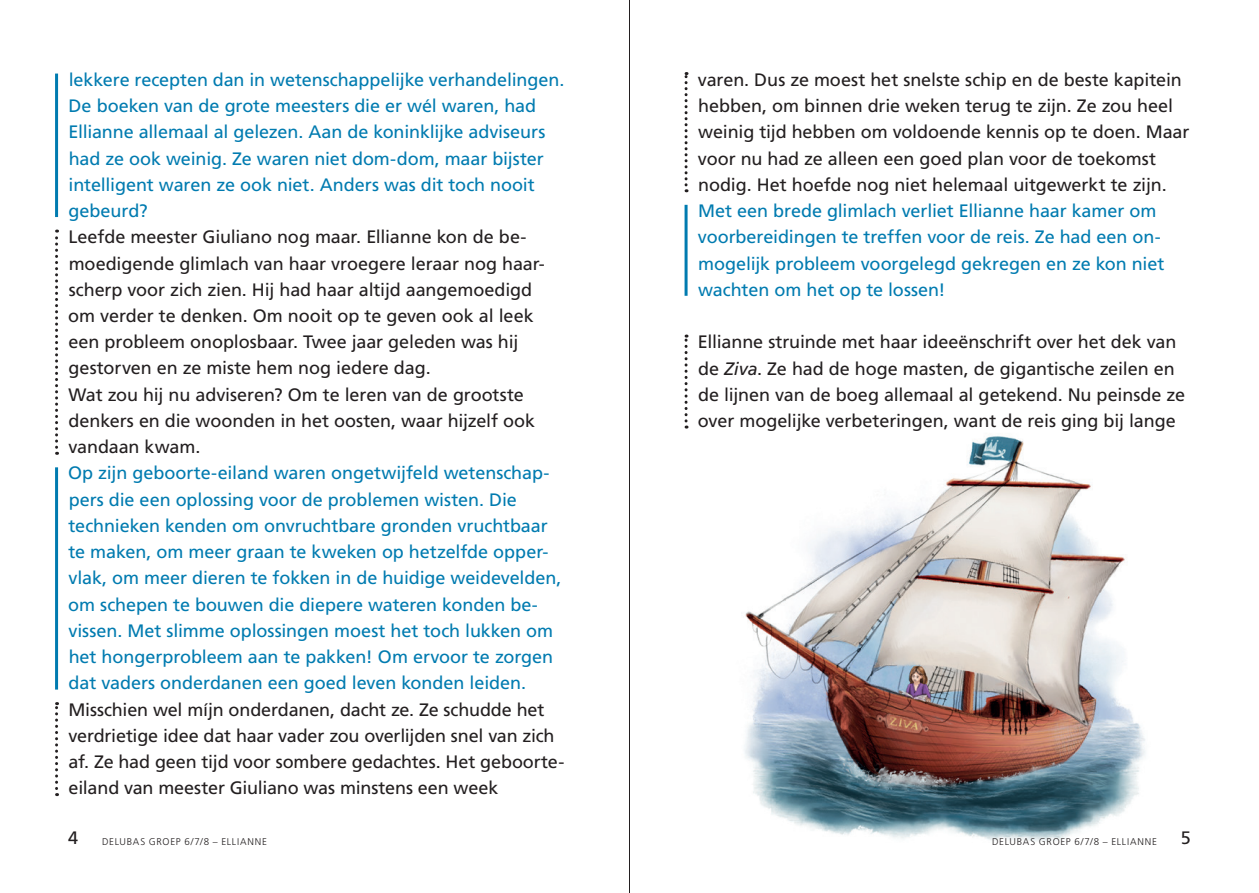
<style>
.page{position:relative;width:1259px;height:893px;background:#fff}
.page>*{position:absolute;margin:0;border:0;box-sizing:border-box;transform-origin:0 0}
.t1{font:18px/26.2px "Frutiger LT Pro";letter-spacing:-.005em;color:#231f20}
.t2{font:18px/26.2px "Frutiger LT Pro";letter-spacing:-.005em;color:#007bb0}
.t3{font:300 9.75px "Frutiger LT Pro";letter-spacing:.075em;color:#231f20}
.s1{font-style:italic}
</style>
<div class="page">
<img style="left:687px;top:428px;width:458px;height:413px">
<hr style="left:55px;top:74px;width:3px;height:143px;background:#007bb0">
<svg style="left:55px;top:230px;width:3px;height:225px"></svg>
<hr style="left:55px;top:467px;width:3px;height:223px;background:#007bb0">
<svg style="left:55px;top:702px;width:3px;height:94px"></svg>
<svg style="left:684px;top:72px;width:3px;height:120px"></svg>
<hr style="left:684px;top:205px;width:3px;height:91px;background:#007bb0">
<svg style="left:684px;top:335px;width:3px;height:94px"></svg>
<hr style="left:629px;top:0;width:1px;height:893px;background:#231f20">
<p class="t2" style="left:68px;top:66px;width:497px">lekkere recepten dan in wetenschappelijke verhandelingen.<br>De boeken van de grote meesters die er wél waren, had Ellianne allemaal al gelezen. Aan de koninklijke adviseurs had ze ook weinig. Ze waren niet dom-dom, maar bijster intelligent waren ze ook niet. Anders was dit toch nooit gebeurd?</p>
<p class="t1" style="left:68px;top:224px;width:478px">Leefde meester Giuliano nog maar. Ellianne kon de be&shy;moedigende glimlach van haar vroegere leraar nog haar&shy;scherp voor zich zien. Hij had haar altijd aangemoedigd om verder te denken. Om nooit op te geven ook al leek een probleem onoplosbaar. Twee jaar geleden was hij gestorven en ze miste hem nog iedere dag.<br>Wat zou hij nu adviseren? Om te leren van de grootste denkers en die woonden in het oosten, waar hijzelf ook vandaan kwam.</p>
<p class="t2" style="left:68px;top:460px;width:495px">Op zijn geboorte-eiland waren ongetwijfeld wetenschap&shy;pers die een oplossing voor de problemen wisten. Die technieken kenden om onvruchtbare gronden vruchtbaar te maken, om meer graan te kweken op hetzelfde opper&shy;vlak, om meer dieren te fokken in de huidige weidevelden, om schepen te bouwen die diepere wateren konden be&shy;vissen. Met slimme oplossingen moest het toch lukken om het hongerprobleem aan te pakken! Om ervoor te zorgen dat vaders onderdanen een goed leven konden leiden.</p>
<p class="t1" style="left:68px;top:696px;width:496px">Misschien wel míjn onderdanen, dacht ze. Ze schudde het verdrietige idee dat haar vader zou overlijden snel van zich af. Ze had geen tijd voor sombere gedachtes. Het geboorte&shy;eiland van meester Giuliano was minstens een week</p>
<p class="t1" style="left:698px;top:66px;width:493px">varen. Dus ze moest het snelste schip en de beste kapitein hebben, om binnen drie weken terug te zijn. Ze zou heel weinig tijd hebben om voldoende kennis op te doen. Maar voor nu had ze alleen een goed plan voor de toekomst nodig. Het hoefde nog niet helemaal uitgewerkt te zijn.</p>
<p class="t2" style="left:698px;top:198px;width:468px">Met een brede glimlach verliet Ellianne haar kamer om voorbereidingen te treffen voor de reis. Ze had een on&shy;mogelijk probleem voorgelegd gekregen en ze kon niet wachten om het op te lossen!</p>
<p class="t1" style="left:698px;top:329px;width:489px">Ellianne struinde met haar ideeënschrift over het dek van de <span class="s1">Ziva</span>. Ze had de hoge masten, de gigantische zeilen en de lijnen van de boeg allemaal al getekend. Nu peinsde ze over mogelijke verbeteringen, want de reis ging bij lange</p>
<p class="t1" style="left:68px;top:825px;width:12px">4</p>
<p class="t3" style="left:102px;top:835px;width:166px">DELUBAS GROEP 6/7/8 – ELLIANNE</p>
<p class="t3" style="left:992px;top:835px;width:166px">DELUBAS GROEP 6/7/8 – ELLIANNE</p>
<p class="t1" style="left:1181px;top:825px;width:12px">5</p>
</div>
